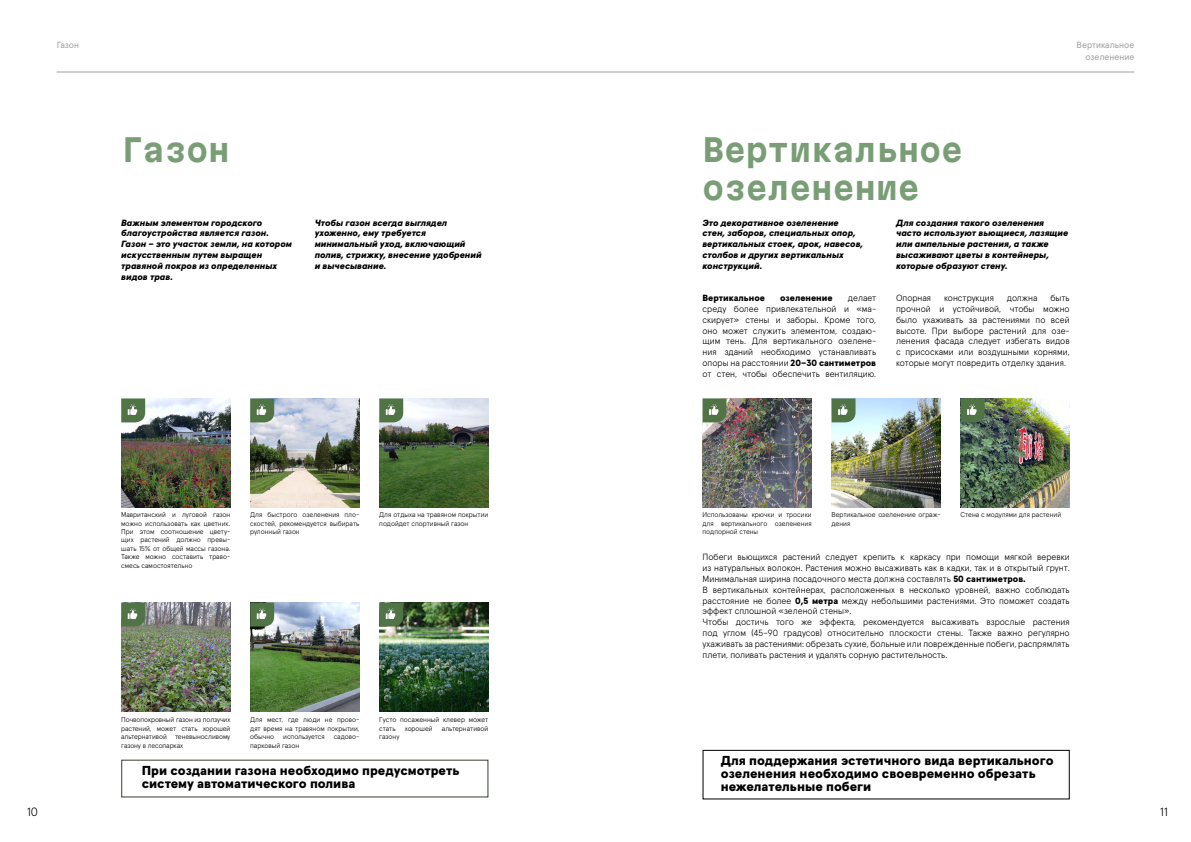
<style>
.page{position:relative;width:1191px;height:842px;background:#fff}
.page>*{position:absolute;margin:0;border:0;box-sizing:border-box;transform-origin:0 0}
.t1{font:700 31px/37.2px "Martian Mono";color:#799e76}
.t2{font:900 13px/13px "Apercu Pro";color:#000}
.t3{font:300 12px "Apercu Pro";color:#000}
.t4{font:300 9px/10.8px "Apercu Pro";color:#000;text-align:justify}
.t5{font:italic 900 9px/10.8px "Apercu Pro";color:#000}
.t6{font:9px/12px "Apercu Pro";color:#9f9fa2;text-align:right}
.t7{font:900 9px "Apercu Pro";color:#000}
.t8{font:300 7px/8.4px "Apercu Pro";color:#000;text-align:justify}
.s1{font-weight:900}
</style>
<div class="page">
<hr style="left:57px;top:72px;width:1077px;height:1px;background:#9f9fa2">
<img style="left:250px;top:398px;width:109px;height:110px">
<img style="left:831px;top:398px;width:109px;height:110px">
<img style="left:960px;top:398px;width:109px;height:110px">
<img style="left:121px;top:398px;width:109px;height:110px">
<img style="left:379px;top:398px;width:109px;height:110px">
<img style="left:702px;top:398px;width:109px;height:110px">
<img style="left:379px;top:603px;width:109px;height:109px">
<img style="left:250px;top:603px;width:109px;height:109px">
<img style="left:121px;top:603px;width:109px;height:109px">
<svg style="left:702px;top:398px;width:24px;height:24px"></svg>
<svg style="left:121px;top:398px;width:24px;height:24px"></svg>
<svg style="left:379px;top:603px;width:24px;height:23px"></svg>
<svg style="left:250px;top:398px;width:24px;height:24px"></svg>
<svg style="left:250px;top:603px;width:24px;height:23px"></svg>
<svg style="left:379px;top:398px;width:24px;height:24px"></svg>
<svg style="left:121px;top:603px;width:24px;height:23px"></svg>
<svg style="left:831px;top:398px;width:24px;height:24px"></svg>
<svg style="left:960px;top:398px;width:24px;height:24px"></svg>
<div style="left:702px;top:750px;width:367px;height:49px;border:1px solid #000"></div>
<p class="t6" style="left:57px;top:38px;width:24px">Газон</p>
<p class="t6" style="left:1076px;top:38px;width:59px">Вертикальное озеленение</p>
<h1 class="t1" style="left:121px;top:131px;width:110px">Газон</h1>
<h1 class="t1" style="left:702px;top:131px;width:262px">Вертикальное озеленение</h1>
<p class="t5" style="left:121px;top:216px;width:172px">Важным элементом городского благоустройства является газон.<br>Газон – это участок земли, на котором искусственным путем выращен травяной покров из определенных видов трав.</p>
<p class="t5" style="left:315px;top:216px;width:168px">Чтобы газон всегда выглядел ухоженно, ему требуется минимальный уход, включающий полив, стрижку, внесение удобрений и вычесывание.</p>
<p class="t5" style="left:702px;top:216px;width:162px">Это декоративное озеленение стен, заборов, специальных опор, вертикальных стоек, арок, навесов, столбов и других вертикальных конструкций.</p>
<p class="t5" style="left:896px;top:216px;width:174px">Для создания такого озеленения часто используют вьющиеся, лазящие или ампельные растения, а также высаживают цветы в контейнеры, которые образуют стену.</p>
<p class="t4" style="left:896px;top:292px;width:175px;text-indent:154px">быть прочной и устойчивой, чтобы можно было ухаживать за растениями по всей высоте. При выборе растений для озе&shy;ленения фасада следует избегать видов с присосками или воздушными корнями, которые могут повредить отделку здания.</p>
<p class="t4" style="left:702px;top:292px;width:175px;text-indent:145px">делает среду более привлекательной и «ма&shy;скирует» стены и заборы. Кроме того, оно может служить элементом, создаю&shy;щим тень. Для вертикального озелене&shy;ния зданий необходимо устанавливать опоры на расстоянии <span class="s1">20–30 сантиметров </span>от стен, чтобы обеспечить вентиляцию.</p>
<p class="t4" style="left:896px;top:292px;width:37px">Опорная</p>
<p class="t4" style="left:944px;top:292px;width:51px">конструкция</p>
<p class="t4" style="left:1006px;top:292px;width:32px">должна</p>
<p class="t7" style="left:702px;top:291px;width:64px">Вертикальное</p>
<p class="t7" style="left:780px;top:291px;width:54px">озеленение</p>
<p class="t8" style="left:121px;top:510px;width:111px">Мавританский и луговой газон</p>
<p class="t8" style="left:960px;top:510px;width:102px">Стена с модулями для растений</p>
<p class="t8" style="left:121px;top:518px;width:111px">можно использовать как цветник.<br>При этом соотношение цвету&shy;щих растений должно превы&shy;шать 15% от общей массы газона.<br>Также можно составить траво&shy;смесь самостоятельно</p>
<p class="t8" style="left:250px;top:510px;width:111px">Для быстрого озеленения пло&shy;скостей, рекомендуется выбирать рулонный газон</p>
<p class="t8" style="left:831px;top:510px;width:111px">Вертикальное озеленение ограж&shy;дения</p>
<p class="t8" style="left:379px;top:510px;width:111px">Для отдыха на травяном покрытии подойдет спортивный газон</p>
<p class="t8" style="left:702px;top:510px;width:111px">Использованы крючки и тросики для вертикального озеленения подпорной стены</p>
<p class="t4" style="left:702px;top:551px;width:369px;text-align:left">Побеги вьющихся растений следует крепить к каркасу при помощи мягкой веревки из натуральных волокон. Растения можно высаживать как в кадки, так и в открытый грунт.<br>Минимальная ширина посадочного места должна составлять <span class="s1">50 сантиметров.<br></span>В вертикальных контейнерах, расположенных в несколько уровней, важно соблюдать расстояние не более <span class="s1">0,5 метра</span> между небольшими растениями. Это поможет создать эффект сплошной «зеленой стены».<br>Чтобы достичь того же эффекта, рекомендуется высаживать взрослые растения под углом (45–90 градусов) относительно плоскости стены. Также важно регулярно ухаживать за растениями: обрезать сухие, больные или поврежденные побеги, распрямлять плети, поливать растения и удалять сорную растительность.</p>
<p class="t8" style="left:121px;top:715px;width:111px">Почвопокровный газон из ползучих растений, может стать хорошей альтернативой теневыносливому газону в лесопарках</p>
<p class="t8" style="left:250px;top:715px;width:111px">Для мест, где люди не прово&shy;дят время на травяном покрытии, обычно</p>
<p class="t8" style="left:283px;top:732px;width:43px">используется</p>
<p class="t8" style="left:334px;top:732px;width:27px">садово-</p>
<p class="t8" style="left:250px;top:740px;width:50px">парковый газон</p>
<p class="t8" style="left:379px;top:715px;width:111px">Густо посаженный клевер может стать</p>
<p class="t8" style="left:405px;top:724px;width:29px">хорошей</p>
<p class="t8" style="left:442px;top:724px;width:48px">альтернативой</p>
<p class="t8" style="left:379px;top:732px;width:22px">газону</p>
<h2 class="t2" style="left:142px;top:763px;width:319px">При создании газона необходимо предусмотреть систему автоматического полива</h2>
<h2 class="t2" style="left:721px;top:753px;width:334px">Для поддержания эстетичного вида вертикального озеленения необходимо своевременно обрезать нежелательные побеги</h2>
<h3 class="t3" style="left:27px;top:803px;width:12px">10</h3>
<h3 class="t3" style="left:1160px;top:803px;width:9px">11</h3>
</div>
